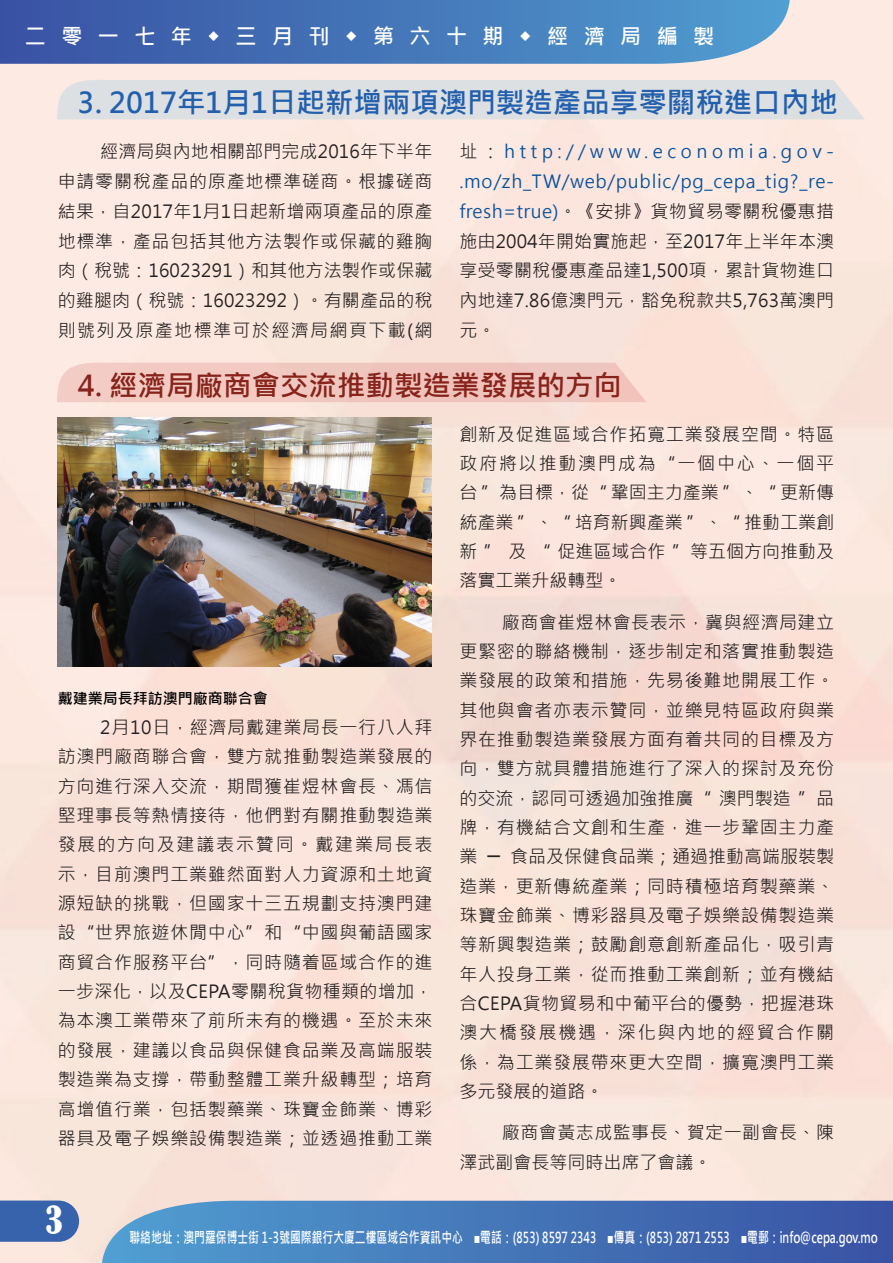
<style>
.page{position:relative;width:893px;height:1263px;background:#fff}
.page>*{position:absolute;margin:0;border:0;box-sizing:border-box;transform-origin:0 0}
.t1{font:condensed 36.15px "Bernard";color:#fff}
.t2{font:700 28.5px "Microsoft Jheng Hei";color:#225fad}
.t3{font:700 28.5px "Microsoft Jheng Hei";color:#87231b}
.t4{font:700 21px "Microsoft Jheng Hei";letter-spacing:.74em;color:#fff}
.t5{font:18px/29.4px "Microsoft Jheng Hei";letter-spacing:.01em;color:#231f20;text-align:justify}
.t6{font:700 15px "Microsoft Jheng Hei";color:#fff;scale:.72 1}
.t7{font:700 15px "Microsoft Jheng Hei";color:#000}
.s1{color:#09519d}
</style>
<div class="page">
<img style="left:0;top:0;width:893px;height:1263px">
<svg style="left:0;top:0;width:790px;height:64px;background:#4a79b9"></svg>
<svg style="left:102px;top:1201px;width:791px;height:62px;background:#4a79b9"></svg>
<div style="left:57px;top:80px;width:808px;height:39px;background:#dde0e2"></div>
<div style="left:57px;top:363px;width:590px;height:39px;background:#efc8c0"></div>
<svg style="left:0;top:1200px;width:79px;height:42px;background:#446cae"></svg>
<img style="left:58px;top:417px;width:374px;height:250px">
<p class="t4" style="left:25px;top:23px;width:691px">二零一七年◆三月刊◆第六十期◆經濟局編製</p>
<h2 class="t2" style="left:78px;top:84px;width:762px">3. 2017年1月1日起新增兩項澳門製造產品享零關稅進口內地</h2>
<p class="t5" style="left:58px;top:137px;width:376px;text-indent:43px">經濟局與內地相關部門完成2016年下半年申請零關稅產品的原產地標準磋商。根據磋商結果，自2017年1月1日起新增兩項產品的原產地標準，產品包括其他方法製作或保藏的雞胸肉（稅號：16023291）和其他方法製作或保藏的雞腿肉（稅號：16023292）。有關產品的稅則號列及原產地標準可於經濟局網頁下載(網</p>
<p class="t5" style="left:459px;top:137px;width:376px">址：<span class="s1">http://www.economia.gov-.mo/zh_TW/web/public/pg_cepa_tig?_re&shy;fresh=true)</span>。《安排》貨物貿易零關稅優惠措施由2004年開始實施起，至2017年上半年本澳享受零關稅優惠產品達1,500項，累計貨物進口內地達7.86億澳門元，豁免稅款共5,763萬澳門元。</p>
<h2 class="t3" style="left:78px;top:367px;width:546px">4. 經濟局廠商會交流推動製造業發展的方向</h2>
<p class="t7" style="left:58px;top:689px;width:211px">戴建業局長拜訪澳門廠商聯合會</p>
<p class="t5" style="left:58px;top:713px;width:376px;text-indent:43px">2月10日，經濟局戴建業局長一行八人拜訪澳門廠商聯合會，雙方就推動製造業發展的方向進行深入交流，期間獲崔煜林會長、馮信堅理事長等熱情接待，他們對有關推動製造業發展的方向及建議表示贊同。戴建業局長表示，目前澳門工業雖然面對人力資源和土地資源短缺的挑戰，但國家十三五規劃支持澳門建設“世界旅遊休閒中心”和“中國與葡語國家商貿合作服務平台”，同時隨着區域合作的進一步深化，以及CEPA零關稅貨物種類的增加，為本澳工業帶來了前所未有的機遇。至於未來的發展，建議以食品與保健食品業及高端服裝製造業為支撐，帶動整體工業升級轉型；培育高增值行業，包括製藥業、珠寶金飾業、博彩器具及電子娛樂設備製造業；並透過推動工業</p>
<p class="t5" style="left:459px;top:419px;width:376px">創新及促進區域合作拓寬工業發展空間。特區政府將以推動澳門成為“一個中心、一個平台 ”為目標，從“ 鞏固主力產業 ”、“ 更新傳統產業 ”、“ 培育新興產業 ”、“ 推動工業創新 ” 及 “ 促進區域合作 ”等五個方向推動及落實工業升級轉型。</p>
<p class="t5" style="left:459px;top:607px;width:376px;text-indent:43px">廠商會崔煜林會長表示，冀與經濟局建立更緊密的聯絡機制，逐步制定和落實推動製造業發展的政策和措施，先易後難地開展工作。其他與會者亦表示贊同，並樂見特區政府與業界在推動製造業發展方面有着共同的目標及方向，雙方就具體措施進行了深入的探討及充份的交流，認同可透過加強推廣“ 澳門製造 ”品牌，有機結合文創和生產，進一步鞏固主力產業 ─ 食品及保健食品業；通過推動高端服裝製造業，更新傳統產業；同時積極培育製藥業、珠寶金飾業、博彩器具及電子娛樂設備製造業等新興製造業；鼓勵創意創新產品化，吸引青年人投身工業，從而推動工業創新；並有機結合CEPA貨物貿易和中葡平台的優勢，把握港珠澳大橋發展機遇，深化與內地的經貿合作關係，為工業發展帶來更大空間，擴寬澳門工業多元發展的道路。</p>
<p class="t5" style="left:459px;top:1118px;width:376px;text-indent:43px">廠商會黃志成監事長、賀定一副會長、陳澤武副會長等同時出席了會議。</p>
<h1 class="t1" style="left:45px;top:1199px;width:19px">3</h1>
<p class="t6" style="left:129px;top:1228px;width:1041px">聯絡地址：澳門羅保博士街 1-3號國際銀行大廈二樓區域合作資訊中心　■電話：(853) 8597 2343　■傳真：(853) 2871 2553　■電郵：info@cepa.gov.mo</p>
</div>
